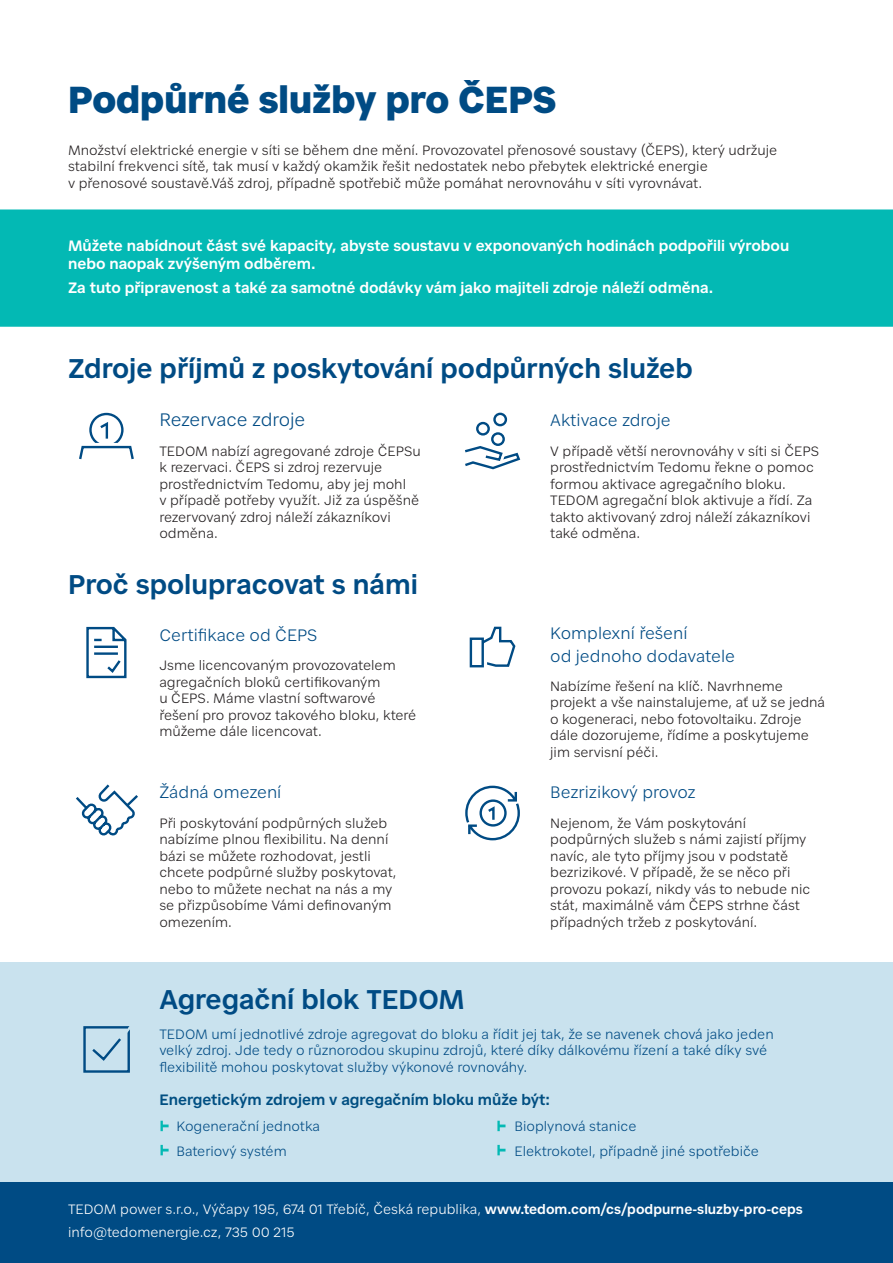
<style>
.page{position:relative;width:893px;height:1263px;background:#fff}
.page>*{position:absolute;margin:0;border:0;box-sizing:border-box;transform-origin:0 0}
.HEAD_rub{font:900 37.5px "Civil Premium";color:#004b84}
.Subheadline{font:600 27px "Civil Premium";color:#004b84}
.Podnadpis_light{font:300 18px "Civil Premium";letter-spacing:-.01em;color:#004b84}
.Podnadpis_light-2{font:300 16.5px/22.5px "Civil Premium";color:#004b84}
.perex{font:600 15px/18px "Civil Premium";color:#fff}
.text{font:600 15px "Civil Premium";color:#014f82}
.text-2{font:300 13.5px/16.5px "Civil Premium";color:#231f20}
.Podnadpis_light-3{font:300 13.5px/16.5px "Civil Premium";color:#231f20}
.text-3{font:300 13.5px/16.5px "Civil Premium";color:#004b84}
.kontakt{font:300 13.5px/22.5px "Civil Premium";color:#fff}
.text_10b_odražky{font:300 13.5px "Civil Premium";color:#004b84}
.s1{font-weight:600}
</style>
<div class="page">
<div style="left:0;top:962px;width:893px;height:293px;background:#c9e2ee"></div>
<div style="left:0;top:1182px;width:893px;height:81px;background:#004b84"></div>
<div style="left:0;top:209px;width:893px;height:118px;background:#03b9b4"></div>
<svg style="left:79px;top:412px;width:55px;height:48px"></svg>
<svg style="left:465px;top:412px;width:56px;height:58px"></svg>
<svg style="left:86px;top:626px;width:41px;height:53px"></svg>
<svg style="left:469px;top:626px;width:47px;height:42px"></svg>
<svg style="left:83px;top:1026px;width:47px;height:47px"></svg>
<svg style="left:161px;top:1121px;width:8px;height:10px"></svg>
<svg style="left:497px;top:1121px;width:8px;height:10px"></svg>
<svg style="left:161px;top:1145px;width:8px;height:10px"></svg>
<svg style="left:497px;top:1145px;width:8px;height:10px"></svg>
<svg style="left:76px;top:784px;width:62px;height:52px"></svg>
<svg style="left:465px;top:785px;width:55px;height:56px"></svg>
<p class="HEAD_rub" style="left:68px;top:71px;width:490px">Podpůrné služby pro ČEPS</p>
<p class="Podnadpis_light-3" style="left:68px;top:140px;width:711px">Množství elektrické energie v síti se během dne mění. Provozovatel přenosové soustavy (ČEPS), který udržuje stabilní frekvenci sítě, tak musí v každý okamžik řešit nedostatek nebo přebytek elektrické energie<br>v přenosové soustavě.Váš zdroj, případně spotřebič může pomáhat nerovnováhu v síti vyrovnávat.</p>
<p class="perex" style="left:68px;top:235px;width:723px">Můžete nabídnout část své kapacity, abyste soustavu v exponovaných hodinách podpořili výrobou nebo naopak zvýšeným odběrem.</p>
<p class="perex" style="left:68px;top:277px;width:647px">Za tuto připravenost a také za samotné dodávky vám jako majiteli zdroje náleží odměna.</p>
<p class="Subheadline" style="left:68px;top:348px;width:626px">Zdroje příjmů z poskytování podpůrných služeb</p>
<p class="Podnadpis_light" style="left:159px;top:406px;width:148px">Rezervace zdroje</p>
<p class="text-2" style="left:159px;top:441px;width:263px">TEDOM nabízí agregované zdroje ČEPSu k rezervaci. ČEPS si zdroj rezervuje prostřednictvím Tedomu, aby jej mohl<br>v případě potřeby využít. Již za úspěšně rezervovaný zdroj náleží zákazníkovi odměna.</p>
<p class="Subheadline" style="left:68px;top:564px;width:351px">Proč spolupracovat s námi</p>
<p class="Podnadpis_light-2" style="left:159px;top:622px;width:160px">Certifikace od ČEPS</p>
<p class="text-2" style="left:159px;top:656px;width:258px">Jsme licencovaným provozovatelem agregačních bloků certifikovaným<br>u ČEPS. Máme vlastní softwarové řešení pro provoz takového bloku, které můžeme dále licencovat.</p>
<p class="Podnadpis_light-2" style="left:159px;top:780px;width:124px">Žádná omezení</p>
<p class="text-2" style="left:159px;top:813px;width:239px">Při poskytování podpůrných služeb nabízíme plnou flexibilitu. Na denní bázi se můžete rozhodovat, jestli chcete podpůrné služby poskytovat, nebo to můžete nechat na nás a my se přizpůsobíme Vámi definovaným omezením.</p>
<p class="Podnadpis_light-2" style="left:550px;top:408px;width:122px">Aktivace zdroje</p>
<p class="text-2" style="left:550px;top:441px;width:271px">V případě větší nerovnováhy v síti si ČEPS prostřednictvím Tedomu řekne o pomoc formou aktivace agregačního bloku.<br>TEDOM agregační blok aktivuje a řídí. Za takto aktivovaný zdroj náleží zákazníkovi také odměna.</p>
<p class="Podnadpis_light-2" style="left:550px;top:620px;width:186px">Komplexní řešení<br>od jednoho dodavatele</p>
<p class="text-2" style="left:550px;top:676px;width:276px">Nabízíme řešení na klíč. Navrhneme projekt a vše nainstalujeme, ať už se jedná o kogeneraci, nebo fotovoltaiku. Zdroje dále dozorujeme, řídíme a poskytujeme jim servisní péči.</p>
<p class="Podnadpis_light-2" style="left:550px;top:780px;width:147px">Bezrizikový provoz</p>
<p class="text-2" style="left:550px;top:813px;width:262px">Nejenom, že Vám poskytování podpůrných služeb s námi zajistí příjmy navíc, ale tyto příjmy jsou v podstatě bezrizikové. V případě, že se něco při provozu pokazí, nikdy vás to nebude nic stát, maximálně vám ČEPS strhne část případných tržeb z poskytování.</p>
<p class="Subheadline" style="left:159px;top:979px;width:307px">Agregační blok TEDOM</p>
<p class="text-3" style="left:159px;top:1024px;width:616px">TEDOM umí jednotlivé zdroje agregovat do bloku a řídit jej tak, že se navenek chová jako jeden velký zdroj. Jde tedy o různorodou skupinu zdrojů, které díky dálkovému řízení a také díky své flexibilitě mohou poskytovat služby výkonové rovnováhy.</p>
<p class="text" style="left:159px;top:1088px;width:392px">Energetickým zdrojem v agregačním bloku může být:</p>
<p class="text_10b_odražky" style="left:176px;top:1116px;width:145px">Kogenerační jednotka</p>
<p class="text_10b_odražky" style="left:176px;top:1140px;width:112px">Bateriový systém</p>
<p class="text_10b_odražky" style="left:514px;top:1116px;width:123px">Bioplynová stanice</p>
<p class="text_10b_odražky" style="left:514px;top:1140px;width:246px">Elektrokotel, případně jiné spotřebiče</p>
<p class="kontakt" style="left:68px;top:1197px;width:736px">TEDOM power s.r.o., Výčapy 195, 674 01 Třebíč, Česká republika, <span class="s1">www.tedom.com/cs/podpurne-sluzby-pro-ceps </span>info@tedomenergie.cz, 735 00 215</p>
</div>
